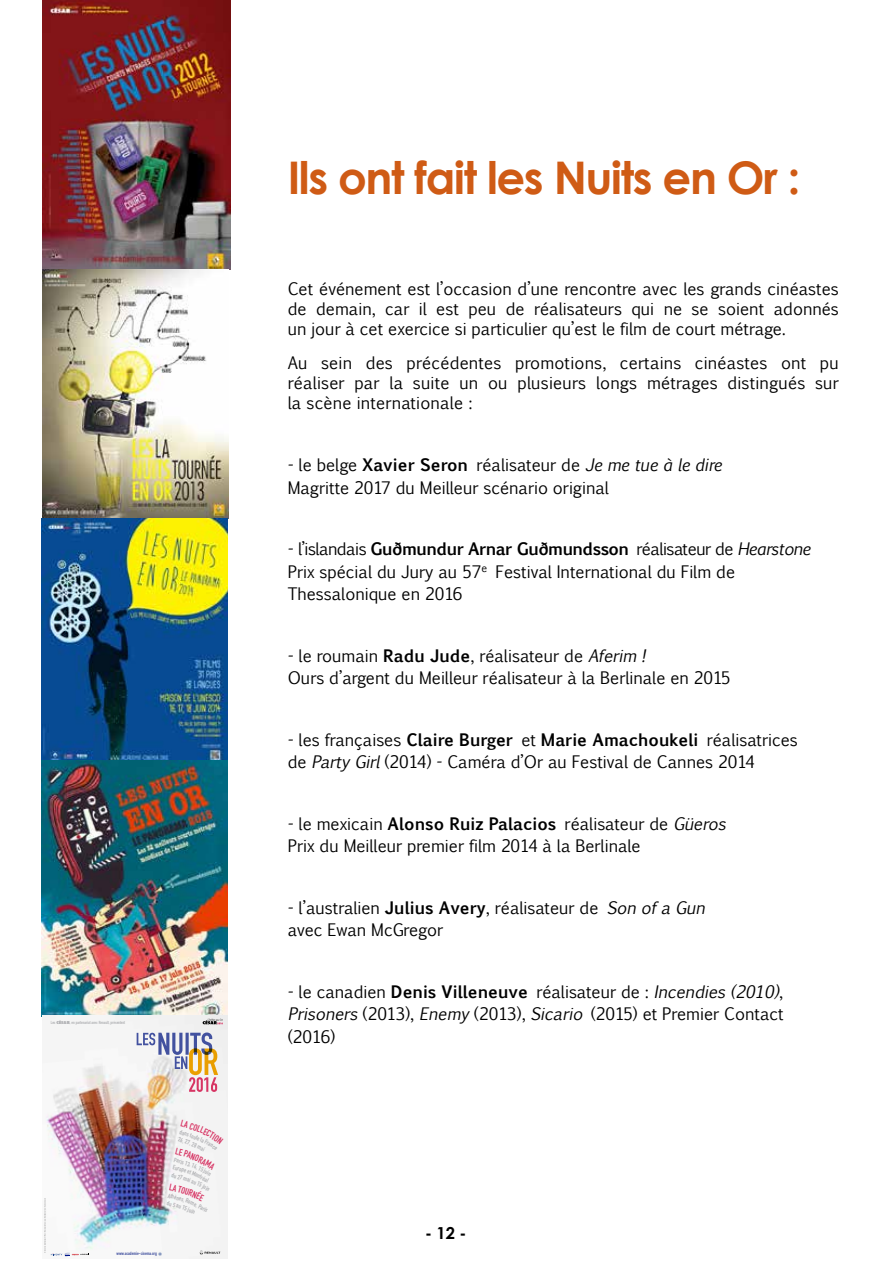
<style>
.page{position:relative;width:893px;height:1263px;background:#fff}
.page>*{position:absolute;margin:0;border:0;box-sizing:border-box;transform-origin:0 0}
.t1{font:700 45px "Century Gothic";letter-spacing:-.03em;color:#cf5b15}
.t2{font:16.5px/22.5px "Euphemia UCAS";color:#000}
.t3{font:700 16.5px "Century Gothic";color:#000}
.t4{font:4.65px "DIN Engschrift Std";color:#42519f}
.t5{font:4.35px "DIN Engschrift Std";color:#b1b2b5}
.s1{font-family:"Anisette";font-weight:900}
.s2{font-weight:700}
.s3{font-style:italic}
</style>
<div class="page">
<img style="left:43px;top:0;width:188px;height:269px">
<img style="left:41px;top:269px;width:188px;height:747px">
<img style="left:43px;top:1016px;width:185px;height:242px">
<svg style="left:137px;top:1032px;width:81px;height:60px"></svg>
<svg style="left:200px;top:1250px;width:20px;height:6px"></svg>
<svg style="left:203px;top:1019px;width:20px;height:5px"></svg>
<svg style="left:51px;top:1252px;width:38px;height:4px"></svg>
<svg style="left:167px;top:1120px;width:57px;height:94px"></svg>
<p class="t5" style="left:51px;top:1020px;width:76px">Les <span class="s1">CÉSAR</span>, en partenariat avec Renault, présentent</p>
<p class="t4" style="left:117px;top:1251px;width:42px">www.academie-cinema.org</p>
<h1 class="t1" style="left:288px;top:144px;width:514px">Ils ont fait les Nuits en Or :</h1>
<p class="t2" style="left:288px;top:278px;width:553px;line-height:19.8px;text-align:justify">Cet événement est l’occasion d’une rencontre avec les grands cinéastes de demain, car il est peu de réalisateurs qui ne se soient adonnés un jour à cet exercice si particulier qu’est le film de court métrage.</p>
<p class="t2" style="left:288px;top:353px;width:553px;line-height:19.8px;text-align:justify">Au sein des précédentes promotions, certains cinéastes ont pu réaliser par la suite un ou plusieurs longs métrages distingués sur la scène internationale :</p>
<p class="t2" style="left:288px;top:453px;width:436px">- le belge <span class="s2">Xavier Seron</span> réalisateur de <span class="s3">Je me tue à le dire<br></span>Magritte 2017 du Meilleur scénario original</p>
<p class="t2" style="left:288px;top:537px;width:524px">- l’islandais <span class="s2">Guðmundur Arnar Guðmundsson</span> réalisateur de <span class="s3">Hearstone<br></span>Prix spécial du Jury au 57<sup>e</sup> Festival International du Film de<br>Thessalonique en 2016</p>
<p class="t2" style="left:288px;top:643px;width:444px">- le roumain <span class="s2">Radu Jude</span>, réalisateur de <span class="s3">Aferim!<br></span>Ours d’argent du Meilleur réalisateur à la Berlinale en 2015</p>
<p class="t2" style="left:288px;top:727px;width:512px">- les françaises <span class="s2">Claire Burger</span> et <span class="s2">Marie Amachoukeli</span> réalisatrices de <span class="s3">Party Girl</span>(2014) - Caméra d’Or au Festival de Cannes 2014</p>
<p class="t2" style="left:288px;top:811px;width:444px">- le mexicain <span class="s2">Alonso Ruiz Palacios</span> réalisateur de <span class="s3">Güeros<br></span>Prix du Meilleur premier film 2014 à la Berlinale</p>
<p class="t2" style="left:288px;top:895px;width:423px">- l’australien <span class="s2">Julius Avery</span>, réalisateur de <span class="s3">Sonof aGun </span>avec Ewan McGregor</p>
<p class="t2" style="left:288px;top:979px;width:497px;text-align:justify">- le canadien <span class="s2">Denis Villeneuve</span> réalisateur de : <span class="s3">Incendies(2010)</span>, <span class="s3">Prisoners</span>(2013), <span class="s3">Enemy</span> (2013), <span class="s3">Sicario</span> (2015) et Premier Contact (2016)</p>
<p class="t3" style="left:425px;top:1221px;width:43px">- 12 -</p>
</div>
